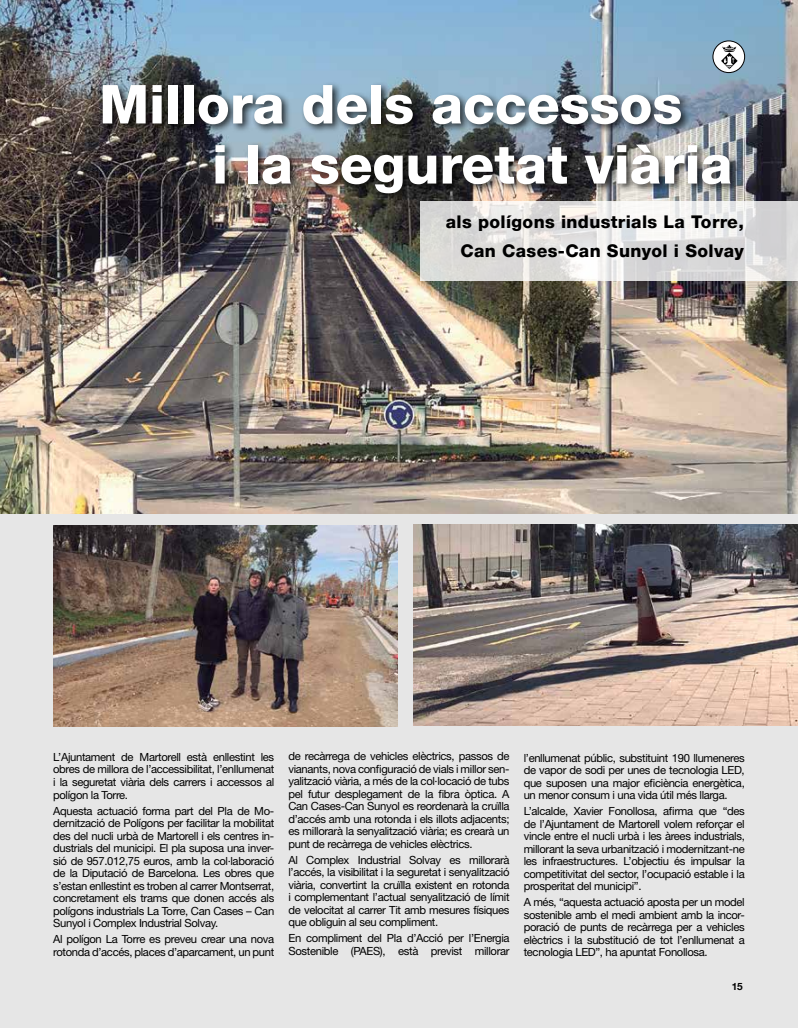
<style>
.page{position:relative;width:798px;height:1028px;background:#fff}
.page>*{position:absolute;margin:0;border:0;box-sizing:border-box;transform-origin:0 0}
.t1{font:800 53.75px/60px "Helvetica 85";color:#fff}
.t2{font:800 17.5px/29.4px "Helvetica 85";letter-spacing:.02em;color:#000;text-align:right}
.t3{font:11.25px/12.5px "Helvetica Neue";letter-spacing:-.03em;color:#000;text-align:justify}
.t4{font:700 10px "Helvetica 75";color:#000}
</style>
<div class="page">
<div style="left:0;top:0;width:797px;height:1028px;background:#e6e6e6"></div>
<img style="left:0;top:0;width:797px;height:514px">
<svg style="left:712px;top:41px;width:32px;height:32px"></svg>
<div style="left:712px;top:41px;width:32px;height:32px;border:1px solid #000;border-radius:50%"></div>
<svg style="left:720px;top:45px;width:17px;height:24px"></svg>
<svg style="left:420px;top:201px;width:377px;height:79px"></svg>
<img style="left:53px;top:525px;width:344px;height:201px">
<img style="left:413px;top:524px;width:384px;height:201px">
<div style="left:100px;top:82px;width:639px;height:122px;background:#000;opacity:.75"></div>
<h1 class="t1" style="left:212px;top:74px;width:521px;text-indent:-113px">Millora dels accessos<br>i la seguretat viària</h1>
<h2 class="t2" style="left:445px;top:207px;width:300px">als polígons industrials La Torre,<br>Can Cases-Can Sunyol i Solvay</h2>
<p class="t3" style="left:53px;top:750px;width:222px">L’Ajuntament de Martorell està enllestint les obres de millora de l’accessibilitat, l’enllumenat i la seguretat viària dels carrers i accessos al polígon la Torre.</p>
<p class="t3" style="left:53px;top:804px;width:222px">Aquesta actuació forma part del Pla de Mo&shy;dernització de Polígons per facilitar la mobilitat des del nucli urbà de Martorell i els centres in&shy;dustrials del municipi. El pla suposa una inver&shy;sió de 957.012,75 euros, amb la col·laboració de la Diputació de Barcelona. Les obres que s’estan enllestint es troben al carrer Montserrat, concretament els trams que donen accés als polígons industrials La Torre, Can Cases – Can Sunyol i Complex Industrial Solvay.</p>
<p class="t3" style="left:53px;top:932px;width:222px">Al polígon La Torre es preveu crear una nova rotonda d’accés, places d’aparcament, un punt</p>
<p class="t3" style="left:288px;top:750px;width:222px">de recàrrega de vehicles elèctrics, passos de vianants, nova configuració de vials i millor sen&shy;yalització viària, a més de la col·locació de tubs pel futur desplegament de la fibra òptica. A Can Cases-Can Sunyol es reordenarà la cruïlla d’accés amb una rotonda i els illots adjacents; es millorarà la senyalització viària; es crearà un punt de recàrrega de vehicles elèctrics.</p>
<p class="t3" style="left:288px;top:853px;width:222px">Al Complex Industrial Solvay es millorarà l’accés, la visibilitat i la seguretat i senyalització viària, convertint la cruïlla existent en rotonda i complementant l’actual senyalització de límit de velocitat al carrer Tit amb mesures físiques que obliguin al seu compliment.</p>
<p class="t3" style="left:288px;top:932px;width:222px">En compliment del Pla d’Acció per l’Energia<br>Sostenible (PAES), està previst millorar</p>
<p class="t3" style="left:523px;top:751px;width:222px">l’enllumenat públic, substituint 190 llumeneres de vapor de sodi per unes de tecnologia LED, que suposen una major eficiència energètica, un menor consum i una vida útil més llarga.</p>
<p class="t3" style="left:523px;top:805px;width:222px">L’alcalde, Xavier Fonollosa, afirma que “des de l’Ajuntament de Martorell volem reforçar el vincle entre el nucli urbà i les àrees industrials, millorant la seva urbanització i modernitzant-ne les infraestructures. L’objectiu és impulsar la competitivitat del sector, l’ocupació estable i la prosperitat del municipi”.</p>
<p class="t3" style="left:523px;top:896px;width:222px">A més, “aquesta actuació aposta per un model sostenible amb el medi ambient amb la incor&shy;poració de punts de recàrrega per a vehicles elèctrics i la substitució de tot l’enllumenat a tecnologia LED”, ha apuntat Fonollosa.</p>
<p class="t4" style="left:731px;top:980px;width:13px">15</p>
</div>
